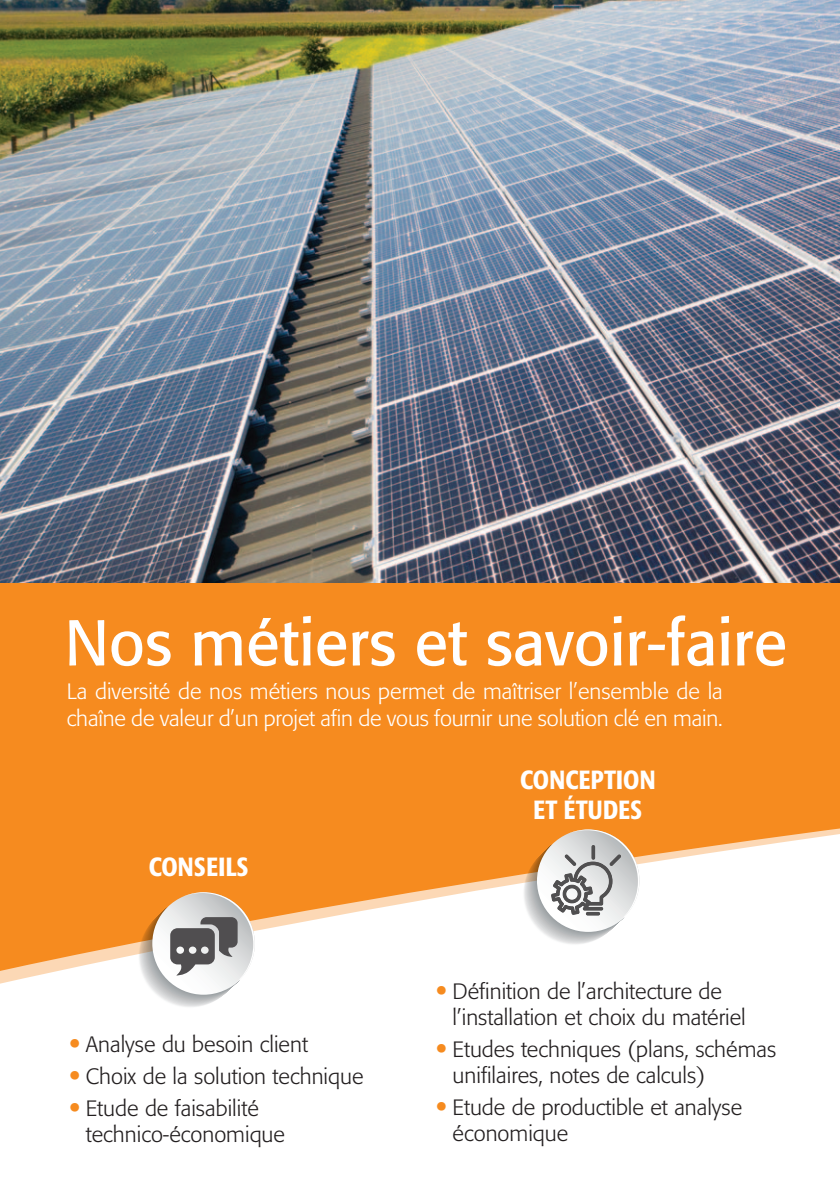
<style>
.page{position:relative;width:840px;height:1191px;background:#fff}
.page>*{position:absolute;margin:0;border:0;box-sizing:border-box;transform-origin:0 0}
.t1{font:64px "Formata";color:#fff}
.t2{font:500 condensed 26px/30px "Formata";letter-spacing:.01em;color:#fff;text-align:center}
.t3{font:300 22px/26px "Formata";color:#231f20}
.t4{font:300 22px/27.2px "Formata";letter-spacing:-.01em;color:#fff}
.s1{font-size:36px;color:#f68b1f}
</style>
<div class="page">
<svg style="left:0;top:583px;width:839px;height:393px;fill:#f68b1f"></svg>
<img style="left:0;top:0;width:839px;height:583px">
<svg style="left:137px;top:892px;width:118px;height:115px"></svg>
<svg style="left:522px;top:829px;width:117px;height:116px"></svg>
<p class="t1" style="left:65px;top:614px;width:723px">Nos métiers et savoir-faire</p>
<p class="t4" style="left:67px;top:679px;width:657px">La diversité de nos métiers nous permet de maîtriser l’ensemble de la chaîne de valeur d’un projet afin de vous fournir une solution clé en main.</p>
<p class="t2" style="left:149px;top:853px;width:101px">CONSEILS</p>
<p class="t3" style="left:69px;top:1032px;width:240px"><span class="s1">•</span> Analyse du besoin client</p>
<p class="t3" style="left:69px;top:1064px;width:296px"><span class="s1">•</span> Choix de la solution technique</p>
<p class="t3" style="left:86px;top:1096px;width:201px;text-indent:-17px"><span class="s1">•</span> Etude de faisabilité technico-économique</p>
<p class="t2" style="left:520px;top:767px;width:137px">CONCEPTION<br>ET ÉTUDES</p>
<p class="t3" style="left:452px;top:979px;width:294px;text-indent:-17px"><span class="s1">•</span> Définition de l’architecture de l’installation et choix du matériel</p>
<p class="t3" style="left:452px;top:1037px;width:325px;text-indent:-17px"><span class="s1">•</span> Etudes techniques (plans, schémas unifilaires, notes de calculs)</p>
<p class="t3" style="left:452px;top:1095px;width:291px;text-indent:-17px"><span class="s1">•</span> Etude de productible et analyse économique</p>
</div>
